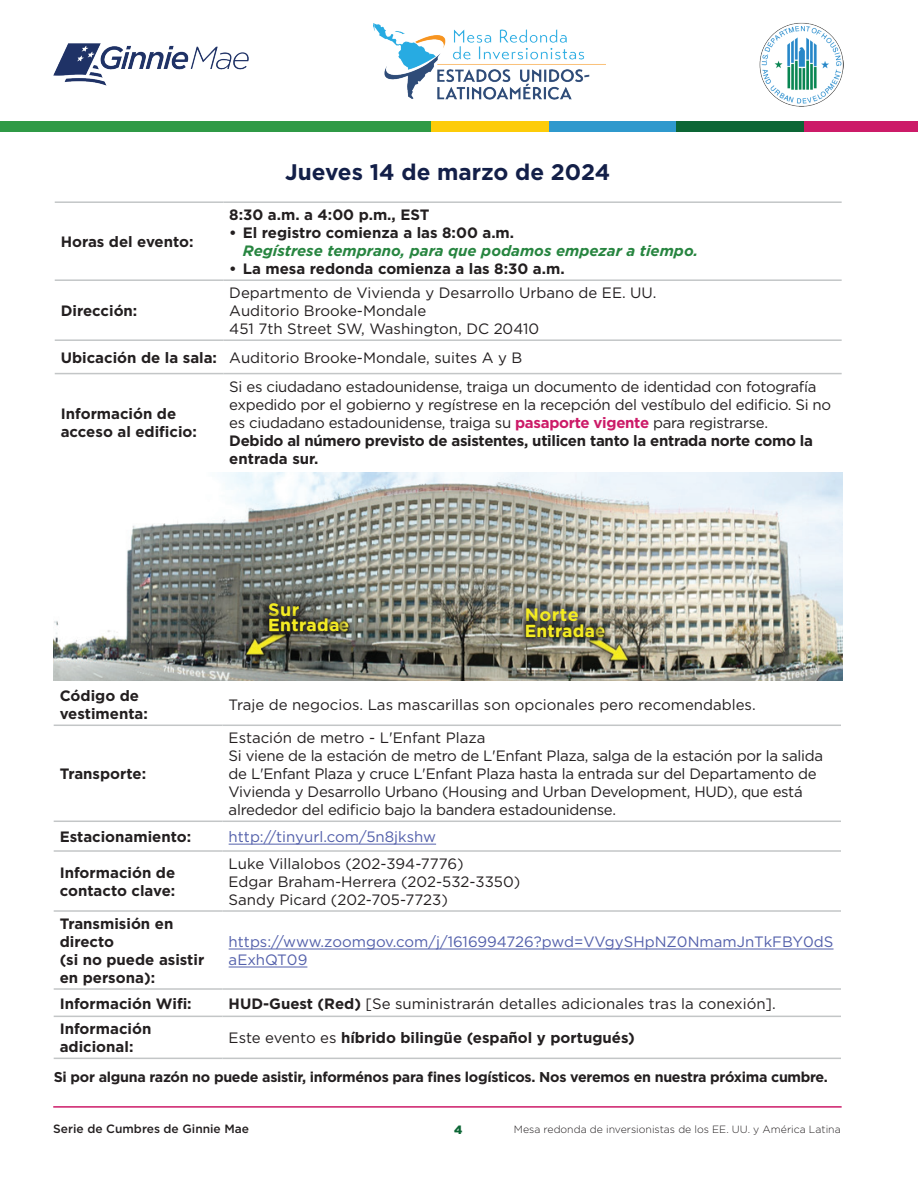
<style>
.page{position:relative;width:918px;height:1188px;background:#fff}
.page>*{position:absolute;margin:0;border:0;box-sizing:border-box;transform-origin:0 0}
.t1{font:700 22.5px "Gotham";color:#131f48}
.Body2{font:700 18px "Gotham";letter-spacing:.03em;color:#f4ec23}
.Body2-2{font:700 17.25px "Gotham";letter-spacing:.02em;color:#f4ec23}
.Body{font:15px/18px "Gotham";letter-spacing:-.02em;color:#231f20}
.Body-2{font:15px "Gotham";color:#231f20}
.Body-3{font:700 15px/18px "Gotham";color:#231f20}
.Body-4{font:15px/18px "Gotham";color:#5360ab}
.t2{font:italic 700 15px/18px "Gotham";color:#278540}
.Body-5{font:700 15px/18px "Gotham";letter-spacing:-.02em;color:#231f20}
.t3{font:700 14.25px "Gotham";letter-spacing:-.02em;color:#231f20}
.t4{font:500 12px "Gotham";color:#231f20}
.t5{font:900 12px "Gotham";color:#0c6635}
.t6{font:300 10.5px "Gotham";color:#231f20}
.s1{font-style:normal;color:#231f20}
.s2{font-weight:700;color:#cc1b68}
.s3{font-weight:700}
.s4{font-weight:400}
</style>
<div class="page">
<hr style="left:53px;top:1106px;width:789px;height:2px;background:#cc1b68">
<div style="left:804px;top:121px;width:114px;height:10px;background:#cc1b68"></div>
<div style="left:676px;top:121px;width:128px;height:10px;background:#0c6635"></div>
<div style="left:549px;top:121px;width:127px;height:10px;background:#2f99cd"></div>
<div style="left:431px;top:121px;width:118px;height:10px;background:#fdcc09"></div>
<div style="left:0;top:121px;width:431px;height:10px;background:#2f9a46"></div>
<img style="left:54px;top:44px;width:195px;height:42px">
<img style="left:760px;top:23px;width:84px;height:84px">
<img style="left:374px;top:23px;width:232px;height:77px">
<hr style="left:55px;top:201px;width:168px;height:2px;background:#c3c6c7">
<hr style="left:223px;top:201px;width:619px;height:2px;background:#c3c6c7">
<hr style="left:55px;top:279px;width:168px;height:2px;background:#c3c6c7">
<hr style="left:223px;top:279px;width:619px;height:2px;background:#c3c6c7">
<hr style="left:55px;top:339px;width:168px;height:2px;background:#c3c6c7">
<hr style="left:223px;top:339px;width:619px;height:2px;background:#c3c6c7">
<hr style="left:55px;top:373px;width:168px;height:1px;background:#c3c6c7">
<hr style="left:223px;top:373px;width:619px;height:1px;background:#c3c6c7">
<hr style="left:54px;top:725px;width:169px;height:1px;background:#c3c6c7">
<hr style="left:223px;top:725px;width:618px;height:1px;background:#c3c6c7">
<hr style="left:54px;top:821px;width:169px;height:1px;background:#c3c6c7">
<hr style="left:223px;top:821px;width:618px;height:1px;background:#c3c6c7">
<hr style="left:54px;top:850px;width:169px;height:2px;background:#c3c6c7">
<hr style="left:223px;top:850px;width:618px;height:2px;background:#c3c6c7">
<hr style="left:54px;top:910px;width:169px;height:2px;background:#c3c6c7">
<hr style="left:223px;top:910px;width:618px;height:2px;background:#c3c6c7">
<hr style="left:54px;top:988px;width:169px;height:2px;background:#c3c6c7">
<hr style="left:223px;top:988px;width:618px;height:2px;background:#c3c6c7">
<hr style="left:54px;top:1016px;width:169px;height:1px;background:#c3c6c7">
<hr style="left:223px;top:1016px;width:618px;height:1px;background:#c3c6c7">
<hr style="left:54px;top:1058px;width:169px;height:1px;background:#c3c6c7">
<hr style="left:223px;top:1058px;width:618px;height:1px;background:#c3c6c7">
<hr style="left:229px;top:844px;width:207px;height:1px;background:#5360ab">
<hr style="left:229px;top:949px;width:605px;height:1px;background:#5360ab">
<hr style="left:229px;top:967px;width:78px;height:1px;background:#5360ab">
<img style="left:53px;top:472px;width:790px;height:208px">
<svg style="left:520px;top:602px;width:64px;height:15px"></svg>
<svg style="left:262px;top:597px;width:44px;height:26px"></svg>
<svg style="left:519px;top:617px;width:81px;height:26px;background:#636047"></svg>
<svg style="left:263px;top:612px;width:82px;height:26px;background:#55543c"></svg>
<p class="Body-3" style="left:61px;top:233px;width:134px">Horas del evento:</p>
<p class="Body-3" style="left:61px;top:302px;width:78px">Dirección:</p>
<h3 class="t1" style="left:285px;top:157px;width:327px">Jueves 14 de marzo de 2024</h3>
<p class="Body-3" style="left:229px;top:206px;width:202px">8:30 a.m. a 4:00 p.m., EST</p>
<p class="t2" style="left:243px;top:224px;width:457px;text-indent:-13px"><span class="s1">• El registro comienza a las 8:00 a.m.<br></span>Regístrese temprano, para que podamos empezar a tiempo.</p>
<p class="Body-3" style="left:229px;top:260px;width:337px">• La mesa redonda comienza a las 8:30 a.m.</p>
<p class="Body-2" style="left:229px;top:283px;width:429px">Departmento de Vivienda y Desarrollo Urbano de EE. UU.</p>
<p class="Body-2" style="left:229px;top:301px;width:199px">Auditorio Brooke-Mondale</p>
<p class="Body-2" style="left:229px;top:319px;width:311px">451 7th Street SW, Washington, DC 20410</p>
<p class="Body-3" style="left:61px;top:348px;width:158px">Ubicación de la sala:</p>
<p class="Body-2" style="left:229px;top:348px;width:295px">Auditorio Brooke-Mondale, suites A y B</p>
<p class="Body-3" style="left:61px;top:404px;width:138px">Información de acceso al edificio:</p>
<p class="Body" style="left:229px;top:377px;width:603px">Si es ciudadano estadounidense, traiga un documento de identidad con fotografía expedido por el gobierno y regístrese en la recepción del vestíbulo del edificio. Si no es ciudadano estadounidense, traiga su <span class="s2">pasaporte vigente</span> para registrarse.</p>
<p class="Body-5" style="left:229px;top:431px;width:585px">Debido al número previsto de asistentes, utilicen tanto la entrada norte como la entrada sur.</p>
<p class="Body2" style="left:268px;top:598px;width:33px">Sur</p>
<p class="Body2" style="left:525px;top:603px;width:56px">Norte</p>
<p class="Body2-2" style="left:268px;top:614px;width:73px">Entrada</p>
<p class="Body2-2" style="left:525px;top:619px;width:72px">Entrada</p>
<p class="Body-3" style="left:60px;top:687px;width:90px">Código de vestimenta:</p>
<p class="Body-2" style="left:229px;top:695px;width:529px">Traje de negocios. Las mascarillas son opcionales pero recomendables.</p>
<p class="Body-3" style="left:60px;top:765px;width:88px">Transporte:</p>
<p class="Body-2" style="left:229px;top:728px;width:258px">Estación de metro - L'Enfant Plaza</p>
<p class="Body" style="left:229px;top:747px;width:596px">Si viene de la estación de metro de L'Enfant Plaza, salga de la estación por la salida de L'Enfant Plaza y cruce L'Enfant Plaza hasta la entrada sur del Departamento de Vivienda y Desarrollo Urbano (Housing and Urban Development, HUD), que está alrededor del edificio bajo la bandera estadounidense.</p>
<p class="Body-3" style="left:60px;top:828px;width:133px">Estacionamiento:</p>
<p class="Body-4" style="left:229px;top:828px;width:209px">http://tinyurl.com/5n8jkshw</p>
<p class="Body-3" style="left:60px;top:864px;width:117px">Información de contacto clave:</p>
<p class="Body-2" style="left:229px;top:854px;width:236px">Luke Villalobos (202-394-7776)</p>
<p class="Body-2" style="left:229px;top:872px;width:293px">Edgar Braham-Herrera (202-532-3350)</p>
<p class="Body-2" style="left:229px;top:890px;width:221px">Sandy Picard (202-705-7723)</p>
<p class="Body-3" style="left:60px;top:915px;width:146px">Transmisión en directo<br>(si no puede asistir en persona):</p>
<p class="Body-4" style="left:229px;top:932px;width:606px">https://www.zoomgov.com/j/1616994726?pwd=VVgySHpNZ0NmamJnTkFBY0dS aExhQT09</p>
<p class="Body-3" style="left:60px;top:994px;width:134px">Información Wifi:</p>
<p class="Body-2" style="left:229px;top:994px;width:549px"><span class="s3">HUD-Guest (Red)</span> [Se suministrarán detalles adicionales tras la conexión].</p>
<p class="Body-3" style="left:60px;top:1020px;width:93px">Información adicional:</p>
<p class="Body-3" style="left:229px;top:1029px;width:408px"><span class="s4">Este evento es</span> híbrido bilingüe (español y portugués)</p>
<p class="t3" style="left:54px;top:1068px;width:776px">Si por alguna razón no puede asistir, informénos para fines logísticos. Nos veremos en nuestra próxima cumbre.</p>
<p class="t4" style="left:53px;top:1121px;width:197px">Serie de Cumbres de Ginnie Mae</p>
<p class="t5" style="left:454px;top:1122px;width:10px">4</p>
<p class="t6" style="left:514px;top:1122px;width:328px">Mesa redonda de inversionistas de los EE. UU. y América Latina</p>
</div>
